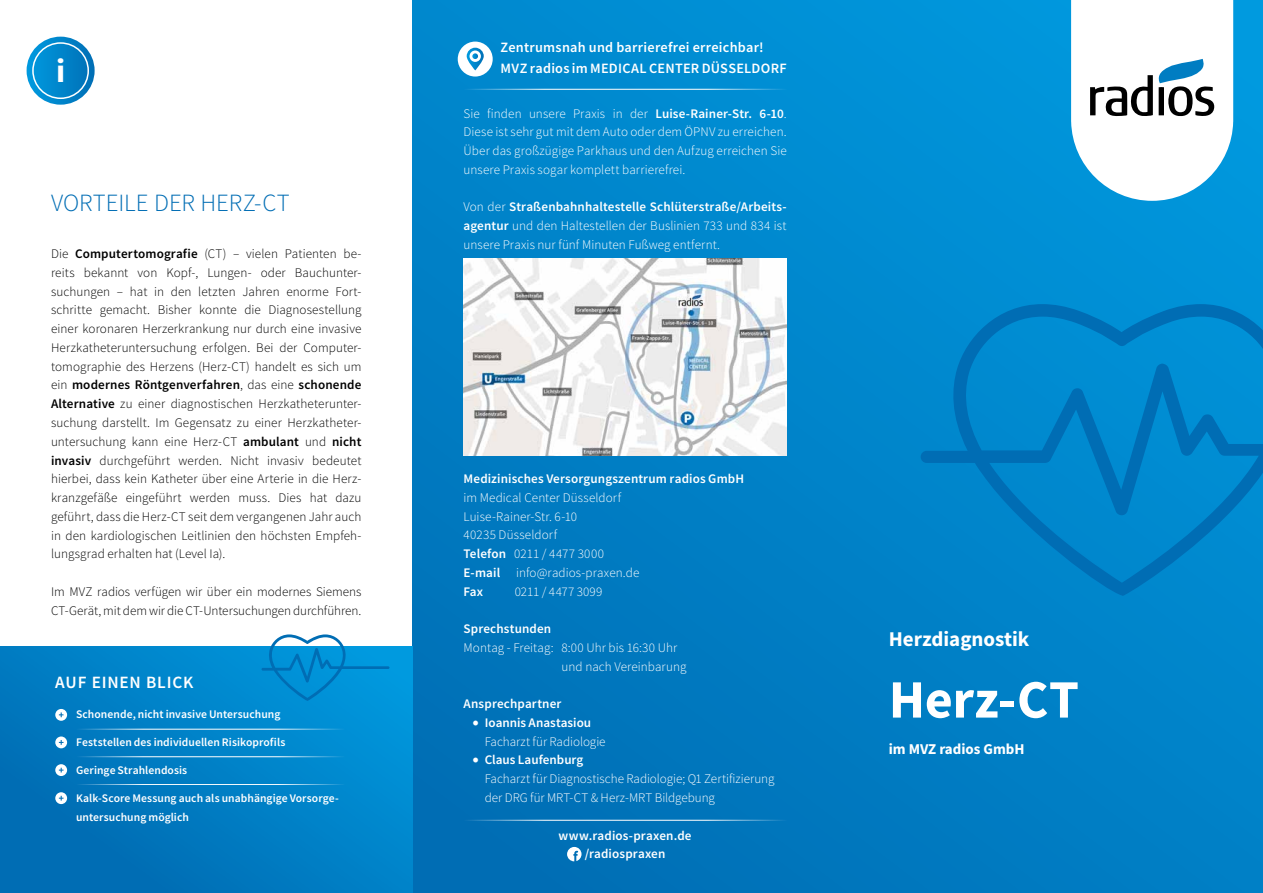
<style>
.page{position:relative;width:1263px;height:893px;background:#fff}
.page>*{position:absolute;margin:0;border:0;box-sizing:border-box;transform-origin:0 0}
.t1{font:700 54px "Source Sans Pro";letter-spacing:-.005em;color:#fff}
.t2{font:700 33px "Source Sans Pro";color:#fff}
.t3{font:300 24.75px "Source Sans Pro";color:#006db4}
.t4{font:700 21px "Source Sans Pro";color:#fff}
.t5{font:600 17.25px "Source Sans Pro";letter-spacing:.045em;color:#fff}
.t6{font:700 15px "Source Sans Pro";color:#fff}
.t7{font:600 14.25px/21px "Source Sans Pro";letter-spacing:.015em;color:#fff}
.t8{font:300 13.2px/18.8px "Source Sans Pro";color:#000;text-align:justify}
.t9{font:300 13.2px/18.8px "Source Sans Pro";letter-spacing:.005em;color:#fff}
.t10{font:600 13.2px/18px "Source Sans Pro";letter-spacing:.01em;color:#fff;text-align:center}
.t11{font:600 11.7px/19.5px "Source Sans Pro";letter-spacing:.005em;color:#fff}
.s1{font-weight:600}
.s2{font-family:"Minion Pro";font-weight:600;font-size:18px}
</style>
<div class="page">
<div style="left:412px;top:0;width:851px;height:893px;background:linear-gradient(to bottom,#0091d6,#0074bb)"></div>
<svg style="left:1071px;top:0;width:162px;height:201px"></svg>
<div style="left:0;top:647px;width:412px;height:246px;background:linear-gradient(to right,#0070b6,#008dd3)"></div>
<svg style="left:261px;top:634px;width:128px;height:67px;background:#269fda"></svg>
<svg style="left:921px;top:304px;width:342px;height:292px;background:#0084ca"></svg>
<svg style="left:55px;top:709px;width:12px;height:12px"></svg>
<svg style="left:59px;top:712px;width:5px;height:5px"></svg>
<svg style="left:55px;top:736px;width:12px;height:12px"></svg>
<svg style="left:59px;top:740px;width:5px;height:5px"></svg>
<svg style="left:55px;top:764px;width:12px;height:12px"></svg>
<svg style="left:59px;top:768px;width:5px;height:4px"></svg>
<svg style="left:55px;top:792px;width:12px;height:12px"></svg>
<svg style="left:59px;top:796px;width:5px;height:4px"></svg>
<hr style="left:76px;top:729px;width:269px;height:1px;background:#fff">
<hr style="left:76px;top:756px;width:269px;height:1px;background:#fff">
<hr style="left:76px;top:784px;width:269px;height:1px;background:#fff">
<img style="left:463px;top:258px;width:324px;height:197px">
<div style="left:458px;top:42px;width:35px;height:35px;background:#fff;border-radius:50%"></div>
<svg style="left:467px;top:48px;width:17px;height:22px"></svg>
<svg style="left:567px;top:847px;width:14px;height:14px"></svg>
<svg style="left:27px;top:37px;width:68px;height:68px;background:#0d8bcd"></svg>
<div style="left:32px;top:42px;width:57px;height:57px;border:2px solid #fff;border-radius:50%"></div>
<hr style="left:463px;top:820px;width:324px;height:1px;background:#fff">
<hr style="left:463px;top:89px;width:324px;height:1px;background:#fff">
<h2 class="t2" style="left:56px;top:48px;width:11px">i</h2>
<h3 class="t3" style="left:51px;top:188px;width:240px">VORTEILE DER HERZ-CT</h3>
<p class="t8" style="left:51px;top:244px;width:312px">Die <span class="s1">Computertomografie</span> (CT) – vielen Patienten be&shy;reits bekannt von Kopf-, Lungen- oder Bauchunter&shy;suchungen – hat in den letzten Jahren enorme Fort&shy;schritte gemacht. Bisher konnte die Diagnosestellung einer koronaren Herzerkrankung nur durch eine invasive Herzkatheteruntersuchung erfolgen. Bei der Computer&shy;tomographie des Herzens (Herz-CT) handelt es sich um ein <span class="s1">modernes Röntgenverfahren</span>, das eine <span class="s1">schonende Alternative</span> zu einer diagnostischen Herzkatheterunter&shy;suchung darstellt. Im Gegensatz zu einer Herzkatheter&shy;untersuchung kann eine Herz-CT <span class="s1">ambulant</span> und <span class="s1">nicht invasiv</span> durchgeführt werden. Nicht invasiv bedeutet hierbei, dass kein Katheter über eine Arterie in die Herz&shy;kranzgefäße eingeführt werden muss. Dies hat dazu geführt, dass die Herz-CT seit dem vergangenen Jahr auch in den kardiologischen Leitlinien den höchsten Empfeh&shy;lungsgrad erhalten hat (Level Ia).</p>
<p class="t8" style="left:51px;top:582px;width:312px">Im MVZ radios verfügen wir über ein modernes Siemens<br>CT-Gerät, mit dem wir die CT-Untersuchungen durchführen.</p>
<h3 class="t5" style="left:55px;top:671px;width:140px">AUF EINEN BLICK</h3>
<p class="t11" style="left:76px;top:704px;width:206px">Schonende, nicht invasive Untersuchung</p>
<p class="t11" style="left:76px;top:732px;width:211px">Feststellen des individuellen Risikoprofils</p>
<p class="t11" style="left:76px;top:760px;width:113px">Geringe Strahlendosis</p>
<p class="t11" style="left:76px;top:788px;width:264px">Kalk-Score Messung auch als unabhängige Vorsorge&shy;untersuchung möglich</p>
<p class="t7" style="left:500px;top:37px;width:288px">Zentrumsnah und barrierefrei erreichbar!<br>MVZ radios im MEDICAL CENTER DÜSSELDORF</p>
<p class="t9" style="left:463px;top:104px;width:325px;text-align:justify">Sie finden unsere Praxis in der <span class="s1">Luise-Rainer-Str. 6-10</span>.<br>Diese ist sehr gut mit dem Auto oder dem ÖPNV zu erreichen.<br>Über das großzügige Parkhaus und den Aufzug erreichen Sie unsere Praxis sogar komplett barrierefrei.</p>
<p class="t9" style="left:463px;top:198px;width:325px;text-align:justify">Von der <span class="s1">Straßenbahnhaltestelle Schlüterstraße/Arbeits&shy;agentur</span> und den Haltestellen der Buslinien 733 und 834 ist unsere Praxis nur fünf Minuten Fußweg entfernt.</p>
<p class="t10" style="left:463px;top:470px;width:282px">Medizinisches Versorgungszentrum radios GmbH</p>
<p class="t9" style="left:463px;top:488px;width:177px">im Medical Center Düsseldorf<br>Luise-Rainer-Str. 6-10<br>40235 Düsseldorf<br><span class="s1">Telefon</span> 0211 / 4477 3000<br><span class="s1">E-mail</span> info@radios-praxen.de<br><span class="s1">Fax</span></p>
<p class="t9" style="left:515px;top:582px;width:89px">0211 / 4477 3099</p>
<p class="t10" style="left:463px;top:620px;width:89px">Sprechstunden</p>
<p class="t9" style="left:562px;top:638px;width:126px;text-indent:-98px">Montag - Freitag: 8:00 Uhr bis 16:30 Uhr und nach Vereinbarung</p>
<p class="t10" style="left:463px;top:695px;width:99px">Ansprechpartner</p>
<p class="t9" style="left:485px;top:713px;width:122px;text-indent:-13px"><span class="s2">•</span> <span class="s1">Ioannis Anastasiou<br></span>Facharzt für Radiologie</p>
<p class="t9" style="left:485px;top:751px;width:291px;text-indent:-13px"><span class="s2">•</span> <span class="s1">Claus Laufenburg<br></span>Facharzt für Diagnostische Radiologie; Q1 Zertifizierung der DRG für MRT-CT &amp; Herz-MRT Bildgebung</p>
<p class="t10" style="left:559px;top:827px;width:134px">www.radios-praxen.de /radiospraxen</p>
<h3 class="t4" style="left:889px;top:624px;width:142px">Herzdiagnostik</h3>
<h1 class="t1" style="left:889px;top:663px;width:192px">Herz-CT</h1>
<p class="t6" style="left:889px;top:738px;width:137px">im MVZ radios GmbH</p>
</div>
